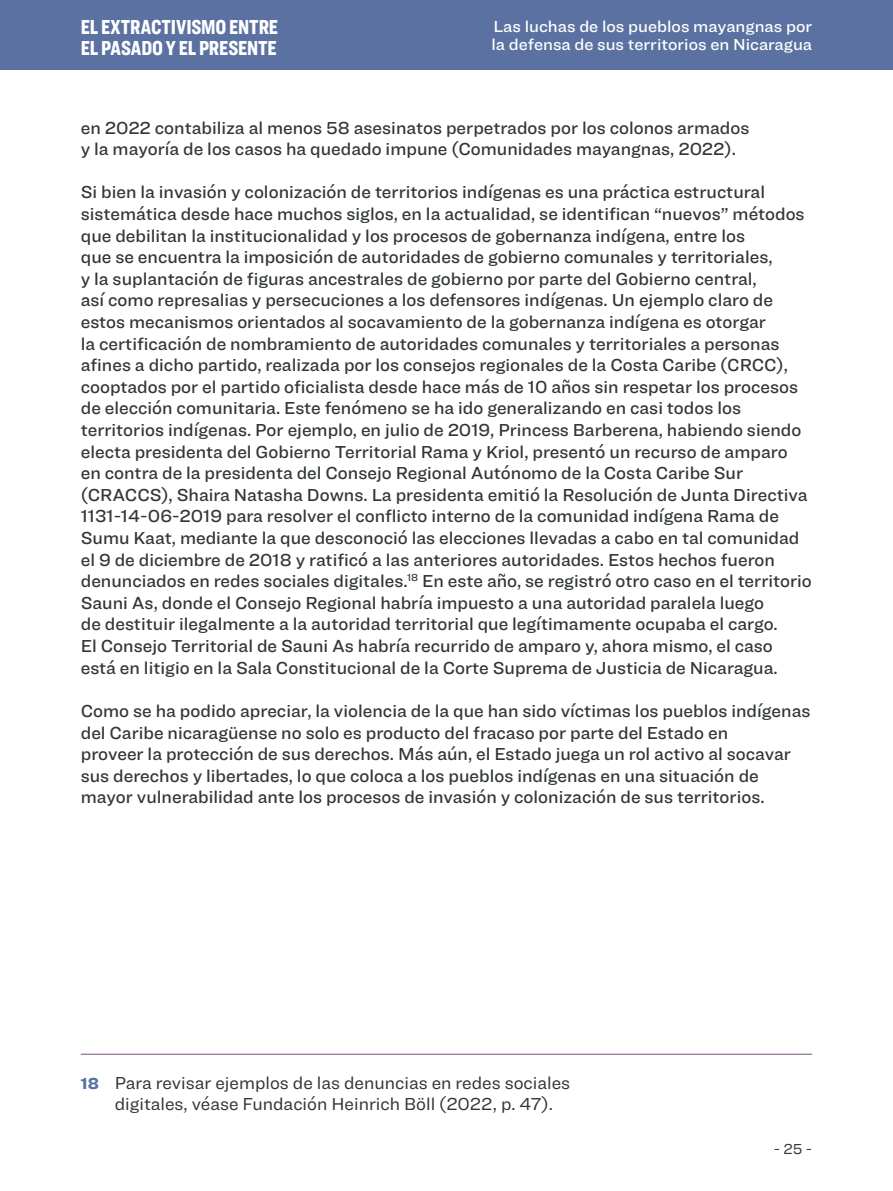
<style>
.page{position:relative;width:893px;height:1191px;background:#fff}
.page>*{position:absolute;margin:0;border:0;box-sizing:border-box;transform-origin:0 0}
.t1{font:900 21px/21px "Ringside Compressed";letter-spacing:-.005em;color:#fff}
.t2{font:500 18px/21.6px "Ringside";color:#313637}
.notas_al_pie{font:18px/21.6px "Ringside";color:#313637}
.t3{font:500 16.5px/18px "Ringside";color:#fff}
.t4{font:15px "Ringside";color:#313637}
.s1{font-weight:900;font-size:16.5px;color:#5a71a1}
</style>
<div class="page">
<div style="left:0;top:0;width:893px;height:69px;background:#5a71a1"></div>
<hr style="left:81px;top:1054px;width:731px;height:1px;background:#76537a">
<p class="t1" style="left:81px;top:16px;width:199px">EL EXTRACTIVISMO ENTRE<br>EL PASADO Y EL PRESENTE</p>
<p class="t3" style="left:491px;top:17px;width:322px">Las luchas de los pueblos mayangnas por la defensa de sus territorios en Nicaragua</p>
<p class="t2" style="left:81px;top:116px;width:670px">en 2022 contabiliza al menos 58 asesinatos perpetrados por los colonos armados y la mayoría de los casos ha quedado impune (Comunidades mayangnas, 2022).</p>
<p class="t2" style="left:81px;top:181px;width:733px">Si bien la invasión y colonización de territorios indígenas es una práctica estructural sistemática desde hace muchos siglos, en la actualidad, se identifican “nuevos” métodos que debilitan la institucionalidad y los procesos de gobernanza indígena, entre los<br>que se encuentra la imposición de autoridades de gobierno comunales y territoriales,<br>y la suplantación de figuras ancestrales de gobierno por parte del Gobierno central,<br>así como represalias y persecuciones a los defensores indígenas. Un ejemplo claro de estos mecanismos orientados al socavamiento de la gobernanza indígena es otorgar<br>la certificación de nombramiento de autoridades comunales y territoriales a personas afines a dicho partido, realizada por los consejos regionales de la Costa Caribe (CRCC), cooptados por el partido oficialista desde hace más de 10 años sin respetar los procesos de elección comunitaria. Este fenómeno se ha ido generalizando en casi todos los territorios indígenas. Por ejemplo, en julio de 2019, Princess Barberena, habiendo siendo electa presidenta del Gobierno Territorial Rama y Kriol, presentó un recurso de amparo en contra de la presidenta del Consejo Regional Autónomo de la Costa Caribe Sur (CRACCS), Shaira Natasha Downs. La presidenta emitió la Resolución de Junta Directiva 1131-14-06-2019 para resolver el conflicto interno de la comunidad indígena Rama de Sumu Kaat, mediante la que desconoció las elecciones llevadas a cabo en tal comunidad el 9 de diciembre de 2018 y ratificó a las anteriores autoridades. Estos hechos fueron denunciados en redes sociales digitales.<sup>18</sup> En este año, se registró otro caso en el territorio Sauni As, donde el Consejo Regional habría impuesto a una autoridad paralela luego<br>de destituir ilegalmente a la autoridad territorial que legítimamente ocupaba el cargo.<br>El Consejo Territorial de Sauni As habría recurrido de amparo y, ahora mismo, el caso está en litigio en la Sala Constitucional de la Corte Suprema de Justicia de Nicaragua.</p>
<p class="t2" style="left:81px;top:699px;width:731px">Como se ha podido apreciar, la violencia de la que han sido víctimas los pueblos indígenas del Caribe nicaragüense no solo es producto del fracaso por parte del Estado en<br>proveer la protección de sus derechos. Más aún, el Estado juega un rol activo al socavar sus derechos y libertades, lo que coloca a los pueblos indígenas en una situación de mayor vulnerabilidad ante los procesos de invasión y colonización de sus territorios.</p>
<p class="notas_al_pie" style="left:115px;top:1071px;width:457px;text-indent:-34px"><span class="s1">18</span> Para revisar ejemplos de las denuncias en redes sociales digitales, véase Fundación Heinrich Böll (2022, p. 47).</p>
<p class="t4" style="left:774px;top:1138px;width:40px">- 25 -</p>
</div>
